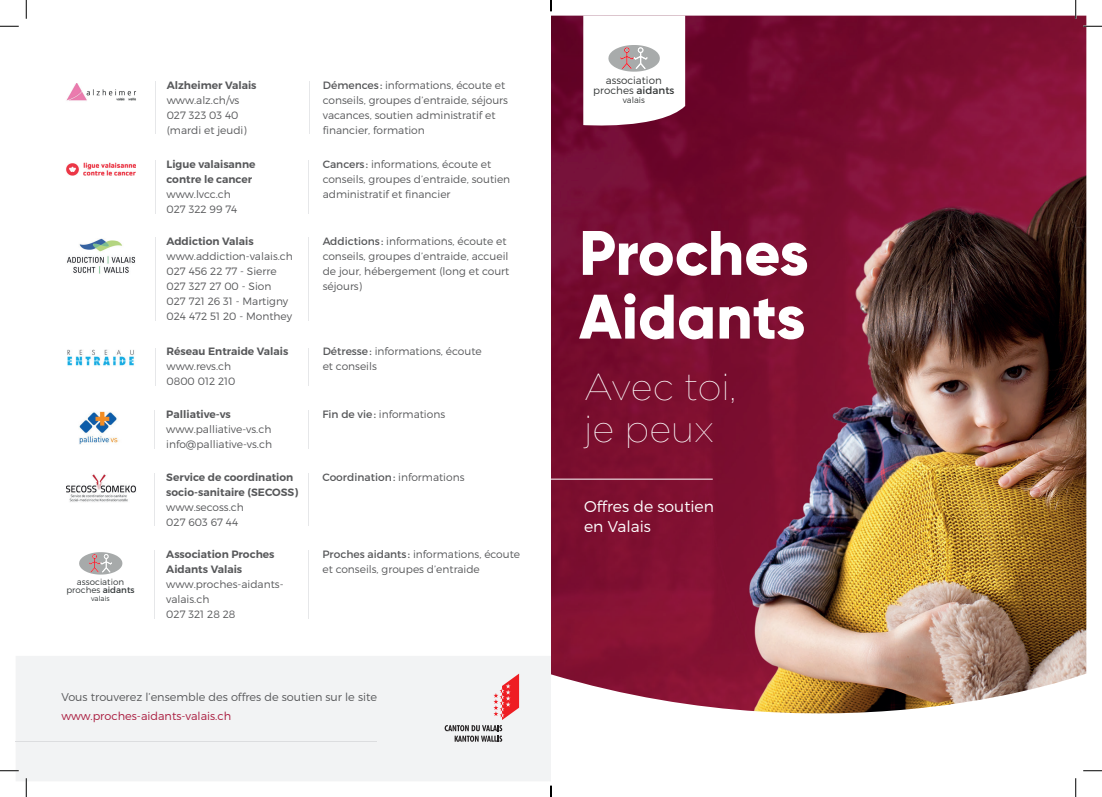
<style>
.page{position:relative;width:1102px;height:797px;background:#fff}
.page>*{position:absolute;margin:0;border:0;box-sizing:border-box;transform-origin:0 0}
.t1{font:800 62.62px/63.6px "Gilroy";color:#fff}
.t2{font:100 37.5px/41.2px "Gotham";color:#fff}
.t3{font:300 15.62px/20px "Montserrat";color:#fff}
.t4{font:300 11.25px "Montserrat";color:#57585a}
.t5{font:300 11.25px "Montserrat";color:#a91b3e}
.t6{font:300 10.62px/15px "Montserrat";color:#57585a}
.t7{font:600 10.62px/15px "Montserrat";color:#57585a}
.t8{font:10.62px "Montserrat";color:#57585a}
.t9{font:300 10.25px/10.1px "Montserrat";color:#343737;text-align:center}
.t10{font:300 8.62px/8.5px "Montserrat";color:#323738;text-align:center}
.t11{font:300 8.38px "Montserrat";color:#343737}
.t12{font:300 7px "Montserrat";color:#323738}
.s1{font-weight:400}
.s2{font-weight:300}
</style>
<div class="page">
<div style="left:16px;top:656px;width:535px;height:125px;background:#f2f3f4"></div>
<img style="left:66px;top:162px;width:70px;height:14px">
<hr style="left:155px;top:160px;width:1px;height:53px;background:#e6e7e9">
<hr style="left:308px;top:160px;width:1px;height:53px;background:#e6e7e9">
<img style="left:67px;top:238px;width:68px;height:36px">
<hr style="left:155px;top:237px;width:1px;height:84px;background:#e6e7e9">
<hr style="left:308px;top:237px;width:1px;height:84px;background:#e6e7e9">
<img style="left:67px;top:349px;width:67px;height:17px">
<hr style="left:155px;top:348px;width:1px;height:37px;background:#e6e7e9">
<hr style="left:308px;top:348px;width:1px;height:37px;background:#e6e7e9">
<svg style="left:79px;top:552px;width:43px;height:22px"></svg>
<hr style="left:154px;top:550px;width:1px;height:69px;background:#e6e7e9">
<hr style="left:308px;top:550px;width:1px;height:69px;background:#e6e7e9">
<img style="left:66px;top:474px;width:70px;height:28px">
<hr style="left:154px;top:473px;width:1px;height:52px;background:#e6e7e9">
<hr style="left:308px;top:473px;width:1px;height:52px;background:#e6e7e9">
<img style="left:79px;top:411px;width:39px;height:33px">
<hr style="left:154px;top:410px;width:1px;height:39px;background:#e6e7e9">
<hr style="left:308px;top:410px;width:1px;height:39px;background:#e6e7e9">
<img style="left:66px;top:83px;width:70px;height:18px">
<hr style="left:155px;top:81px;width:1px;height:53px;background:#e6e7e9">
<hr style="left:308px;top:81px;width:1px;height:53px;background:#e6e7e9">
<hr style="left:16px;top:741px;width:361px;height:1px;background:#dcdddf">
<svg style="left:444px;top:673px;width:75px;height:68px"></svg>
<img style="left:551px;top:16px;width:535px;height:698px">
<svg style="left:583px;top:16px;width:102px;height:114px"></svg>
<hr style="left:551px;top:478px;width:161px;height:1px;background:#fff">
<svg style="left:0;top:25px;width:19px;height:2px"></svg>
<svg style="left:1083px;top:25px;width:18px;height:2px"></svg>
<svg style="left:0;top:770px;width:19px;height:1px"></svg>
<svg style="left:1083px;top:770px;width:18px;height:1px"></svg>
<svg style="left:25px;top:0;width:2px;height:19px"></svg>
<svg style="left:25px;top:778px;width:2px;height:19px"></svg>
<svg style="left:1074px;top:0;width:2px;height:19px"></svg>
<svg style="left:1075px;top:778px;width:1px;height:19px"></svg>
<svg style="left:550px;top:785px;width:1px;height:12px"></svg>
<p class="t10" style="left:66px;top:577px;width:70px">association proches <span class="s1">aidants</span></p>
<p class="t12" style="left:91px;top:594px;width:20px">valais</p>
<p class="t7" style="left:167px;top:77px;width:91px">Alzheimer Valais</p>
<p class="t6" style="left:167px;top:92px;width:82px">www.alz.ch/vs<br>027 323 03 40 (mardi et jeudi)</p>
<p class="t7" style="left:166px;top:157px;width:91px">Ligue valaisanne contre le cancer</p>
<p class="t6" style="left:166px;top:186px;width:72px">www.lvcc.ch<br>027 322 99 74</p>
<p class="t7" style="left:166px;top:234px;width:89px">Addiction Valais</p>
<p class="t6" style="left:166px;top:248px;width:128px">www.addiction-valais.ch<br>027 456 22 77 - Sierre<br>027 327 27 00 - Sion<br>027 721 26 31 - Martigny<br>024 472 51 20 - Monthey</p>
<p class="t7" style="left:166px;top:344px;width:123px">Réseau Entraide Valais</p>
<p class="t6" style="left:166px;top:359px;width:70px">www.revs.ch<br>0800 012 210</p>
<p class="t7" style="left:166px;top:407px;width:66px">Palliative-vs</p>
<p class="t6" style="left:166px;top:422px;width:107px">www.palliative-vs.ch info@palliative-vs.ch</p>
<p class="t7" style="left:166px;top:469px;width:133px">Service de coordination socio-sanitaire (SECOSS)</p>
<p class="t6" style="left:166px;top:499px;width:79px">www.secoss.ch<br>027 603 67 44</p>
<p class="t7" style="left:166px;top:546px;width:110px">Association Proches<br>Aidants Valais</p>
<p class="t6" style="left:166px;top:576px;width:119px">www.proches-aidants&shy;valais.ch<br>027 321 28 28</p>
<p class="t6" style="left:323px;top:77px;width:187px"><span class="s1">Démences :</span> informations, écoute et conseils, groupes d’entraide, séjours vacances, soutien administratif et financier, formation</p>
<p class="t6" style="left:322px;top:156px;width:189px"><span class="s1">Cancers :</span> informations, écoute et conseils, groupes d’entraide, soutien administratif et financier</p>
<p class="t6" style="left:322px;top:233px;width:188px"><span class="s1">Addictions :</span> informations, écoute et conseils, groupes d’entraide, accueil de jour, hébergement (long et court séjours)</p>
<p class="t6" style="left:322px;top:344px;width:160px"><span class="s1">Détresse :</span> informations, écoute et conseils</p>
<p class="t6" style="left:322px;top:407px;width:124px"><span class="s1">Fin de vie :</span> informations</p>
<p class="t8" style="left:322px;top:470px;width:143px">Coordination : <span class="s2">informations</span></p>
<p class="t6" style="left:322px;top:546px;width:199px"><span class="s1">Proches aidants :</span> informations, écoute et conseils, groupes d’entraide</p>
<p class="t4" style="left:61px;top:690px;width:317px">Vous trouverez l’ensemble des offres de soutien sur le site</p>
<p class="t5" style="left:61px;top:709px;width:171px">www.proches-aidants-valais.ch</p>
<p class="t9" style="left:593px;top:75px;width:83px">association proches <span class="s1">aidants</span></p>
<p class="t11" style="left:622px;top:95px;width:23px">valais</p>
<h1 class="t1" style="left:579px;top:221px;width:231px">Proches<br>Aidants</h1>
<h2 class="t2" style="left:584px;top:365px;width:153px">Avec toi, je peux</h2>
<h3 class="t3" style="left:584px;top:496px;width:131px">Offres de soutien en Valais</h3>
</div>
